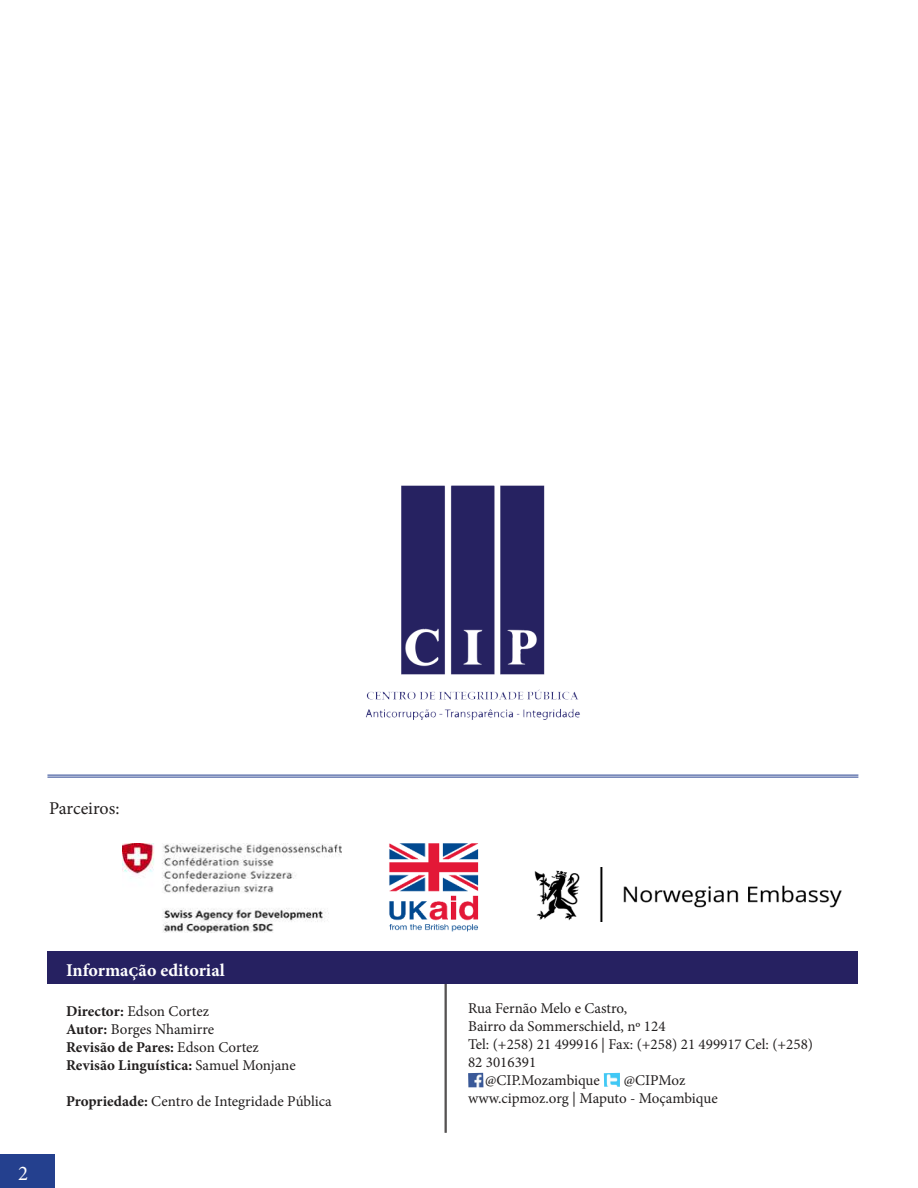
<style>
.page{position:relative;width:918px;height:1188px;background:#fff}
.page>*{position:absolute;margin:0;border:0;box-sizing:border-box;transform-origin:0 0}
.t1{font:21px "Minion Pro";color:#fff}
.t2{font:700 18px "Minion Pro";color:#fff}
.t3{font:18px "Minion Pro";letter-spacing:-.005em;color:#221f1f}
.t4{font:15px/18px "Minion Pro";color:#221f1f}
.t5{font:700 15px/18px "Minion Pro";color:#221f1f}
.s1{font-weight:400}
.s2{font-weight:700}
</style>
<div class="page">
<div style="left:0;top:1154px;width:54px;height:34px;background:#24408e"></div>
<hr style="left:47px;top:775px;width:811px;height:1px;background:#24408e">
<hr style="left:47px;top:777px;width:811px;height:1px;background:#24408e">
<hr style="left:446px;top:962px;width:1px;height:171px;background:#221f1f">
<hr style="left:445px;top:962px;width:1px;height:171px;background:#221f1f">
<div style="left:48px;top:952px;width:810px;height:32px;background:#262161"></div>
<img style="left:534px;top:868px;width:308px;height:54px">
<img style="left:122px;top:843px;width:219px;height:90px">
<img style="left:389px;top:843px;width:90px;height:89px">
<img style="left:468px;top:1073px;width:15px;height:14px">
<img style="left:604px;top:1073px;width:16px;height:14px">
<img style="left:366px;top:485px;width:214px;height:235px">
<p class="t3" style="left:49px;top:801px;width:72px">Parceiros:</p>
<h1 class="t1" style="left:18px;top:1164px;width:12px">2</h1>
<p class="t2" style="left:66px;top:964px;width:160px">InformaÇão editorial</p>
<p class="t5" style="left:66px;top:1003px;width:231px">Director: <span class="s1">Edson Cortez<br></span>Autor: <span class="s1">Borges Nhamirre<br></span>Revisão de Pares: <span class="s1">Edson Cortez<br></span>Revisão Linguística: <span class="s1">Samuel Monjane</span></p>
<p class="t4" style="left:66px;top:1093px;width:267px"><span class="s2">Propriedade:</span> Centro de Integridade Pública</p>
<p class="t4" style="left:468px;top:1000px;width:161px">Rua Fernão Melo e Castro,</p>
<p class="t4" style="left:468px;top:1018px;width:199px">Bairro da Sommerschield, nº 124</p>
<p class="t4" style="left:468px;top:1036px;width:346px">Tel: (+258) 21 499916 | Fax: (+258) 21 499917 Cel: (+258)</p>
<p class="t4" style="left:468px;top:1054px;width:70px">82 3016391</p>
<p class="t4" style="left:485px;top:1072px;width:116px">@CIP.Mozambique</p>
<p class="t4" style="left:468px;top:1072px;width:251px;text-indent:156px">@CIPMoz www.cipmoz.org | Maputo - Moçambique</p>
</div>
